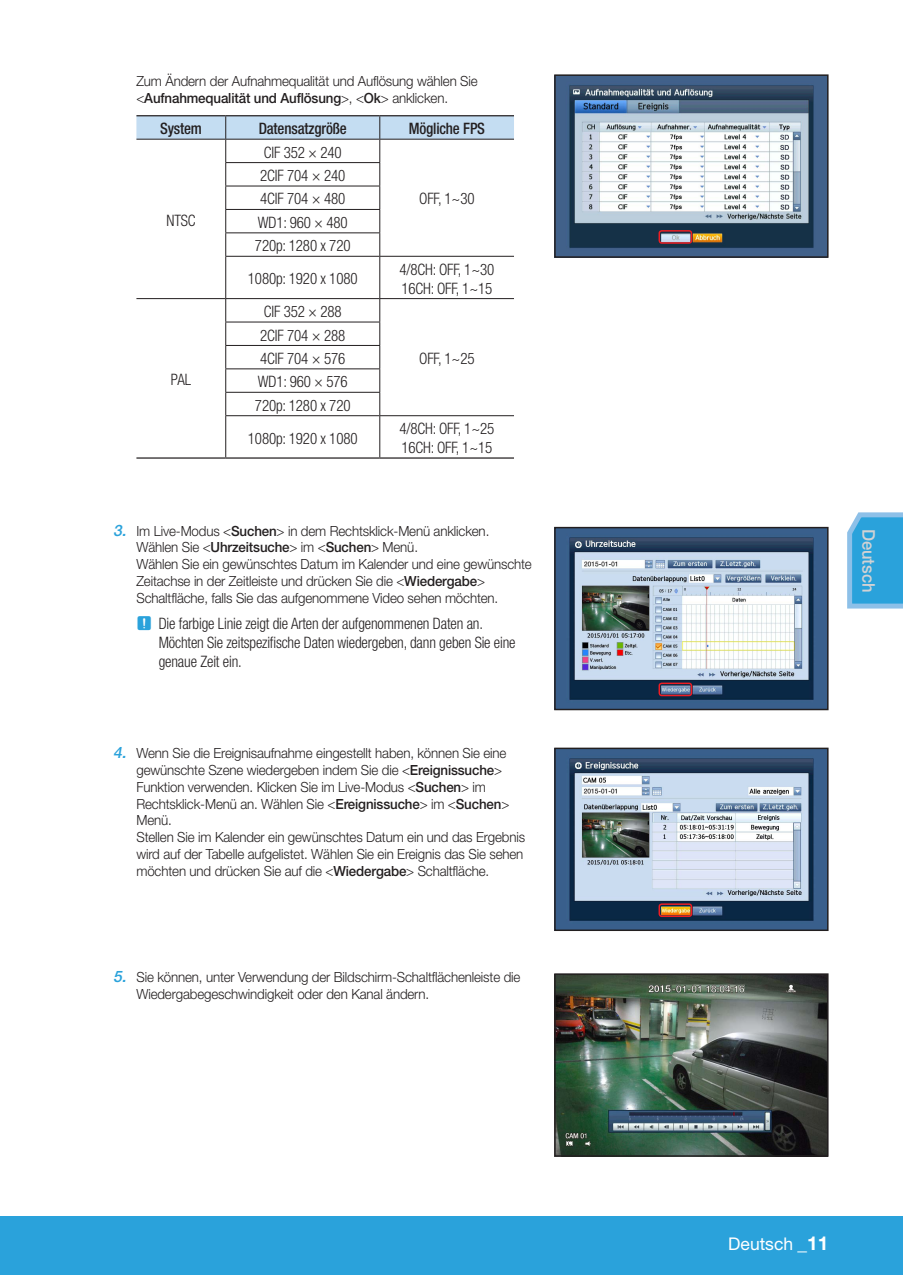
<style>
.page{position:relative;width:903px;height:1275px;background:#fff}
.page>*{position:absolute;margin:0;border:0;box-sizing:border-box;transform-origin:0 0}
.t1{font:17.5px "Helvetica Neue cp";color:#fff}
.t2{font:500 17.5px "Helvetica Neue cp";color:#d1d2d4;scale:.95 1}
.t3{font:300 condensed 15.75px/23.4px "Helvetica Neue cp";letter-spacing:-.01em;color:#231f20;scale:.95 1}
.t4{font:500 condensed 15.75px "Helvetica Neue cp";letter-spacing:-.01em;color:#231f20;scale:.95 1}
.t5{font:300 14px/16.8px "Helvetica Neue cp";letter-spacing:-.01em;color:#231f20;scale:.95 1}
.s1{font-weight:500}
.s2{font-weight:500;font-style:italic;font-size:15.75px;color:#2aa2db}
.s3{font-family:"CP Icon 2";font-weight:400;font-stretch:normal;color:#2aa2db}
.s4{font-weight:700;font-size:19.25px}
</style>
<div class="page">
<div style="left:0;top:1216px;width:903px;height:59px;background:#2aa2db"></div>
<svg style="left:847px;top:512px;width:56px;height:97px;background:#42aade"></svg>
<hr style="left:225px;top:256px;width:155px;height:1px;background:#231f20">
<hr style="left:226px;top:298px;width:154px;height:1px;background:#231f20">
<hr style="left:380px;top:256px;width:134px;height:1px;background:#231f20">
<hr style="left:380px;top:298px;width:134px;height:1px;background:#231f20">
<svg style="left:136px;top:116px;width:378px;height:140px"></svg>
<hr style="left:379px;top:257px;width:1px;height:41px;background:#231f20">
<hr style="left:225px;top:322px;width:155px;height:1px;background:#231f20">
<hr style="left:225px;top:345px;width:155px;height:1px;background:#231f20">
<hr style="left:225px;top:368px;width:155px;height:1px;background:#231f20">
<hr style="left:225px;top:392px;width:155px;height:1px;background:#231f20">
<svg style="left:225px;top:299px;width:1px;height:116px"></svg>
<svg style="left:379px;top:299px;width:1px;height:116px"></svg>
<hr style="left:379px;top:416px;width:1px;height:41px;background:#231f20">
<hr style="left:136px;top:115px;width:90px;height:1px;background:#231f20">
<hr style="left:226px;top:115px;width:154px;height:1px;background:#231f20">
<hr style="left:380px;top:115px;width:134px;height:1px;background:#231f20">
<hr style="left:225px;top:257px;width:1px;height:41px;background:#231f20">
<hr style="left:225px;top:416px;width:1px;height:41px;background:#231f20">
<hr style="left:380px;top:457px;width:134px;height:2px;background:#231f20">
<hr style="left:226px;top:457px;width:154px;height:2px;background:#231f20">
<hr style="left:225px;top:415px;width:155px;height:1px;background:#231f20">
<hr style="left:380px;top:415px;width:134px;height:1px;background:#231f20">
<hr style="left:136px;top:457px;width:90px;height:2px;background:#231f20">
<hr style="left:136px;top:298px;width:90px;height:1px;background:#231f20">
<img style="left:556px;top:76px;width:270px;height:180px">
<div style="left:554px;top:74px;width:274px;height:184px;border:1px solid #231f20"></div>
<div style="left:658px;top:230px;width:34px;height:14px;border:1px solid #ee1d23;border-radius:2px"></div>
<img style="left:556px;top:529px;width:270px;height:179px">
<div style="left:554px;top:527px;width:274px;height:183px;border:1px solid #231f20"></div>
<div style="left:658px;top:683px;width:34px;height:13px;border:1px solid #ee1d23;border-radius:2px"></div>
<img style="left:556px;top:750px;width:270px;height:179px">
<div style="left:554px;top:748px;width:274px;height:183px;border:1px solid #231f20"></div>
<div style="left:658px;top:903px;width:34px;height:14px;border:1px solid #ee1d23;border-radius:2px"></div>
<img style="left:556px;top:975px;width:270px;height:180px">
<div style="left:554px;top:973px;width:274px;height:184px;border:1px solid #231f20"></div>
<p class="t5" style="left:136px;top:73px;width:361px">Zum Ändern der Aufnahmequalität und Auflösung wählen Sie &lt;<span class="s1">Aufnahmequalität und Auflösung</span>&gt;, &lt;<span class="s1">Ok</span>&gt; anklicken.</p>
<p class="t4" style="left:160px;top:120px;width:46px">System</p>
<p class="t4" style="left:259px;top:120px;width:94px">Datensatzgröße</p>
<p class="t4" style="left:409px;top:120px;width:82px">Mögliche FPS</p>
<p class="t3" style="left:166px;top:208px;width:32px">NTSC</p>
<p class="t3" style="left:171px;top:368px;width:23px">PAL</p>
<p class="t3" style="left:264px;top:140px;width:84px">CIF 352 × 240</p>
<p class="t3" style="left:255px;top:164px;width:102px;text-align:center">2CIF 704 × 240<br>4CIF 704 × 480<br>WD1: 960 × 480<br>720p: 1280 x 720</p>
<p class="t3" style="left:248px;top:267px;width:117px">1080p: 1920 x 1080</p>
<p class="t3" style="left:399px;top:260px;width:101px;line-height:18.9px">4/8CH: OFF, 1~30<br>16CH: OFF, 1~15</p>
<p class="t3" style="left:419px;top:187px;width:60px">OFF, 1~30</p>
<p class="t3" style="left:264px;top:300px;width:84px">CIF 352 × 288</p>
<p class="t3" style="left:255px;top:323px;width:102px;text-align:center">2CIF 704 × 288<br>4CIF 704 × 576<br>WD1: 960 × 576<br>720p: 1280 x 720</p>
<p class="t3" style="left:248px;top:426px;width:117px">1080p: 1920 x 1080</p>
<p class="t3" style="left:399px;top:419px;width:101px;line-height:18.9px">4/8CH: OFF, 1~25<br>16CH: OFF, 1~15</p>
<p class="t3" style="left:419px;top:347px;width:60px">OFF, 1~25</p>
<p class="t5" style="left:136px;top:522px;width:418px;text-indent:-23px"><span class="s2">3.</span> Im Live-Modus &lt;<span class="s1">Suchen</span>&gt; in dem Rechtsklick-Menü anklicken.<br>Wählen Sie &lt;<span class="s1">Uhrzeitsuche</span>&gt; im &lt;<span class="s1">Suchen</span>&gt; Menü.<br>Wählen Sie ein gewünschtes Datum im Kalender und eine gewünschte Zeitachse in der Zeitleiste und drücken Sie die &lt;<span class="s1">Wiedergabe</span>&gt; Schaltfläche, falls Sie das aufgenommene Video sehen möchten.</p>
<p class="t3" style="left:159px;top:614px;width:377px;line-height:18.9px;text-indent:-22px"><span class="s3">J</span> Die farbige Linie zeigt die Arten der aufgenommenen Daten an.<br>Möchten Sie zeitspezifische Daten wiedergeben, dann geben Sie eine genaue Zeit ein.</p>
<p class="t5" style="left:136px;top:745px;width:411px;text-indent:-23px"><span class="s2">4.</span> Wenn Sie die Ereignisaufnahme eingestellt haben, können Sie eine gewünschte Szene wiedergeben indem Sie die &lt;<span class="s1">Ereignissuche</span>&gt; Funktion verwenden. Klicken Sie im Live-Modus &lt;<span class="s1">Suchen</span>&gt; im Rechtsklick-Menü an. Wählen Sie &lt;<span class="s1">Ereignissuche</span>&gt; im &lt;<span class="s1">Suchen</span>&gt; Menü.<br>Stellen Sie im Kalender ein gewünschtes Datum ein und das Ergebnis wird auf der Tabelle aufgelistet. Wählen Sie ein Ereignis das Sie sehen möchten und drücken Sie auf die &lt;<span class="s1">Wiedergabe</span>&gt; Schaltfläche.</p>
<p class="t5" style="left:136px;top:969px;width:406px;text-indent:-23px"><span class="s2">5.</span> Sie können, unter Verwendung der Bildschirm-Schaltflächenleiste die<br>Wiedergabegeschwindigkeit oder den Kanal ändern.</p>
<p class="t2" style="left:879px;top:529px;width:69px;rotate:90deg">Deutsch</p>
<p class="t1" style="left:728px;top:1234px;width:102px">Deutsch <span class="s4">_11</span></p>
</div>
